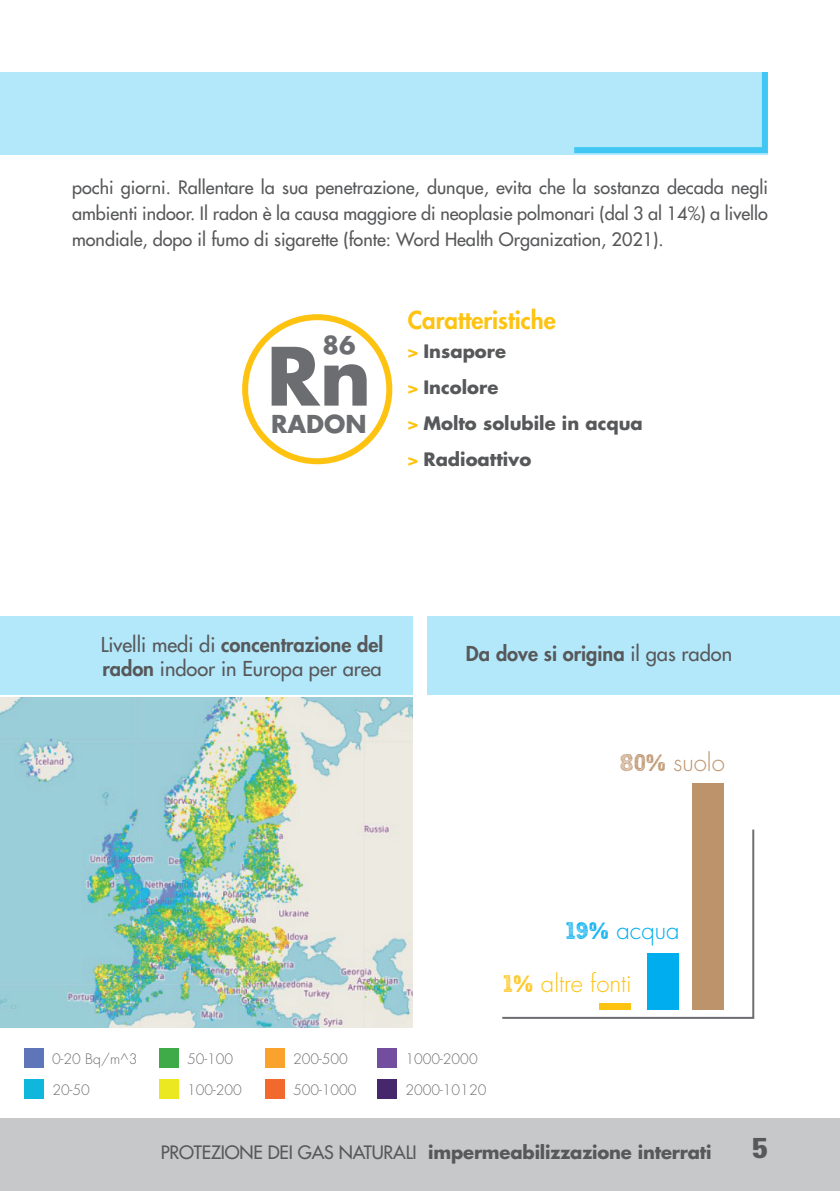
<style>
.page{position:relative;width:840px;height:1191px;background:#fff}
.page>*{position:absolute;margin:0;border:0;box-sizing:border-box;transform-origin:0 0}
.t1{font:700 78px "Futura Std";color:#6c6d70}
.t2{font:900 28px "Glypha LT Std";color:#57585a}
.t3{font:800 24px "Futura Std";color:#fec210}
.t4{font:300 24px "Futura Std";color:#fec210}
.t5{font:300 24px "Futura Std";color:#bd936c}
.t6{font:300 24px "Futura Std";color:#00aeef}
.t7{font:700 24px "Futura Std";color:#6c6d70}
.t8{font:500 20px/24px "Futura Std";color:#57585a}
.t9{font:800 20px "Futura Std";color:#57585a}
.t10{font:500 18px/26px "Futura Std";color:#57585a;text-align:justify}
.t11{font:700 18px/36px "Futura Std";color:#57585a}
.t12{font:300 14px/30.6px "Futura Std";color:#6c6d70}
.s1{font-weight:800;color:#fec210}
.s2{font-weight:800}
.s3{font-weight:500}
.s4{font-family:"Sketch Rockwell";font-weight:400}
</style>
<div class="page">
<div style="left:0;top:1118px;width:839px;height:73px;background:#c7c8ca"></div>
<div style="left:0;top:72px;width:767px;height:82px;background:#b3e8fa"></div>
<svg style="left:568px;top:72px;width:200px;height:83px"></svg>
<div style="left:0;top:617px;width:412px;height:78px;background:#b3e8fa"></div>
<img style="left:0;top:697px;width:412px;height:330px">
<div style="left:427px;top:617px;width:412px;height:78px;background:#b3e8fa"></div>
<svg style="left:502px;top:827px;width:252px;height:192px"></svg>
<div style="left:692px;top:783px;width:31px;height:227px;background:#bd936c"></div>
<div style="left:646px;top:952px;width:32px;height:57px;background:#00aeef"></div>
<div style="left:598px;top:1003px;width:32px;height:7px;background:#fec210"></div>
<div style="left:242px;top:314px;width:150px;height:150px;border:6px solid #fec210;border-radius:50%"></div>
<div style="left:24px;top:1048px;width:20px;height:20px;background:#5f75b9"></div>
<div style="left:24px;top:1078px;width:20px;height:20px;background:#0fb7dd"></div>
<div style="left:158px;top:1048px;width:20px;height:20px;background:#3fab48"></div>
<div style="left:158px;top:1078px;width:20px;height:20px;background:#ebe822"></div>
<div style="left:264px;top:1048px;width:20px;height:20px;background:#f9a22d"></div>
<div style="left:264px;top:1078px;width:20px;height:20px;background:#f2692d"></div>
<div style="left:377px;top:1048px;width:20px;height:20px;background:#734e9f"></div>
<div style="left:377px;top:1078px;width:20px;height:20px;background:#47276b"></div>
<p class="t10" style="left:72px;top:174px;width:697px">pochi giorni. Rallentare la sua penetrazione, dunque, evita che la sostanza decada negli ambienti indoor. Il radon è la causa maggiore di neoplasie polmonari (dal 3 al 14%) a livello mondiale, dopo il fumo di sigarette (fonte: Word Health Organization, 2021).</p>
<h3 class="t7" style="left:322px;top:329px;width:34px">86</h3>
<h1 class="t1" style="left:266px;top:324px;width:106px">Rn</h1>
<h3 class="t7" style="left:271px;top:408px;width:97px">RADON</h3>
<h3 class="t3" style="left:407px;top:305px;width:149px">Caratteristiche</h3>
<p class="t11" style="left:407px;top:333px;width:236px"><span class="s1">&gt;</span> Insapore<br><span class="s1">&gt;</span> Incolore<br><span class="s1">&gt;</span> Molto solubile in acqua <span class="s1">&gt;</span> Radioattivo</p>
<p class="t8" style="left:101px;top:632px;width:284px">Livelli medi di <span class="s2">concentrazione del radon</span> indoor in Europa per area</p>
<p class="t9" style="left:465px;top:641px;width:267px">Da dove si origina <span class="s3">il gas radon</span></p>
<h3 class="t5" style="left:619px;top:747px;width:106px"><span class="s4">80%</span> suolo</h3>
<h3 class="t6" style="left:565px;top:915px;width:116px"><span class="s4">19%</span> acqua</h3>
<h3 class="t4" style="left:502px;top:969px;width:130px"><span class="s4">1%</span> altre fonti</h3>
<p class="t12" style="left:52px;top:1044px;width:87px">0-20 Bq/m^3<br>20-50</p>
<p class="t12" style="left:187px;top:1044px;width:56px">50-100<br>100-200</p>
<p class="t12" style="left:293px;top:1044px;width:65px">200-500<br>500-1000</p>
<p class="t12" style="left:405px;top:1044px;width:82px">1000-2000<br>2000-10120</p>
<p class="t11" style="left:161px;top:1134px;width:552px"><span class="s3">PROTEZIONE DEI GAS NATURALI</span> impermeabilizzazione interrati</p>
<h2 class="t2" style="left:751px;top:1130px;width:17px">5</h2>
</div>
